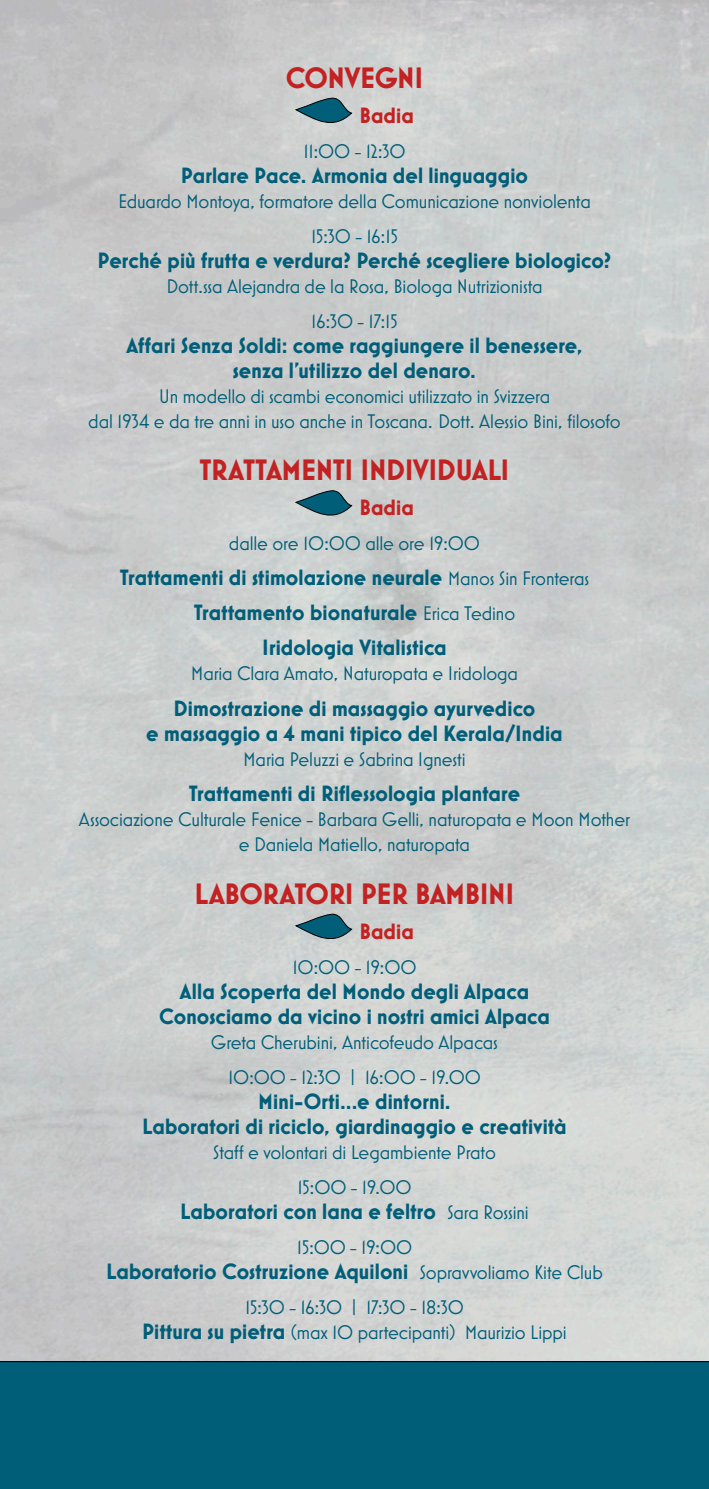
<style>
.page{position:relative;width:709px;height:1489px;background:#fff}
.page>*{position:absolute;margin:0;border:0;box-sizing:border-box;transform-origin:0 0}
.t1{font:700 30px "Mostra Nuova";letter-spacing:-.015em;color:#c32222}
.t2{font:700 22.5px/25px "Mostra Nuova";letter-spacing:.005em;color:#005e79;text-align:center}
.t3{font:700 22.5px "Mostra Nuova";letter-spacing:.005em;color:#c32222}
.t4{font:20px/35px "Mostra Nuova";letter-spacing:-.01em;color:#005e79;text-align:center}
.s1{font-weight:400;font-size:20px}
.s2{font-weight:700;font-size:22.5px}
</style>
<div class="page">
<div style="left:0;top:1361px;width:709px;height:127px;background:#005e79"></div>
<hr style="left:0;top:1360px;width:709px;height:1px;background:#000">
<svg style="left:294px;top:97px;width:58px;height:34px;background:#7398a2"></svg>
<svg style="left:294px;top:489px;width:58px;height:34px;background:#7298a2"></svg>
<svg style="left:294px;top:912px;width:58px;height:34px;background:#7297a1"></svg>
<h1 class="t1" style="left:286px;top:60px;width:139px">CONVEGNI</h1>
<p class="t3" style="left:359px;top:102px;width:56px">Badia</p>
<p class="t4" style="left:303px;top:133px;width:104px">11:00 - 12:30</p>
<p class="t2" style="left:181px;top:163px;width:348px">Parlare Pace. Armonia del linguaggio</p>
<p class="t4" style="left:118px;top:183px;width:474px">Eduardo Montoya, formatore della Comunicazione nonviolenta<br>15:30 - 16:15</p>
<p class="t2" style="left:97px;top:248px;width:515px">Perché più frutta e verdura? Perché scegliere biologico?</p>
<p class="t4" style="left:166px;top:268px;width:378px">Dott.ssa Alejandra de la Rosa, Biologa Nutrizionista<br>16:30 - 17:15</p>
<p class="t2" style="left:126px;top:333px;width:457px">Affari Senza Soldi: come raggiungere il benessere, senza l'utilizzo del denaro.</p>
<p class="t4" style="left:88px;top:383px;width:534px;line-height:25px">Un modello di scambi economici utilizzato in Svizzera<br>dal 1934 e da tre anni in uso anche in Toscana. Dott. Alessio Bini, filosofo</p>
<h1 class="t1" style="left:200px;top:452px;width:311px">TRATTAMENTI INDIVIDUALI</h1>
<p class="t3" style="left:359px;top:494px;width:56px">Badia</p>
<p class="t4" style="left:229px;top:526px;width:252px">dalle ore 10:00 alle ore 19:00</p>
<p class="t2" style="left:120px;top:560px;width:471px;line-height:35px">Trattamenti di stimolazione neurale <span class="s1">Manos Sin Fronteras<br></span>Trattamento bionaturale <span class="s1">Erica Tedino<br></span>Iridologia Vitalistica</p>
<p class="t4" style="left:191px;top:656px;width:329px">Maria Clara Amato, Naturopata e Iridologa</p>
<p class="t2" style="left:146px;top:695px;width:418px">Dimostrazione di massaggio ayurvedico<br>e massaggio a 4 mani tipico del Kerala/India</p>
<p class="t4" style="left:243px;top:741px;width:224px">Maria Peluzzi e Sabrina Ignesti</p>
<p class="t2" style="left:189px;top:780px;width:333px">Trattamenti di Riflessologia plantare</p>
<p class="t4" style="left:79px;top:806px;width:552px;line-height:25px">Associazione Culturale Fenice - Barbara Gelli, naturopata e Moon Mother e Daniela Matiello, naturopata</p>
<h1 class="t1" style="left:195px;top:876px;width:321px">LABORATORI PER BAMBINI</h1>
<p class="t3" style="left:359px;top:918px;width:56px">Badia</p>
<p class="t4" style="left:292px;top:949px;width:126px">10:00 - 19:00</p>
<p class="t2" style="left:159px;top:978px;width:392px">Alla Scoperta del Mondo degli Alpaca<br>Conosciamo da vicino i nostri amici Alpaca</p>
<p class="t4" style="left:211px;top:1024px;width:288px">Greta Cherubini, Anticofeudo Alpacas<br>10:00 - 12:30 | 16:00 - 19.00</p>
<p class="t2" style="left:142px;top:1088px;width:426px">Mini-Orti...e dintorni.<br>Laboratori di riciclo, giardinaggio e creatività</p>
<p class="t4" style="left:213px;top:1134px;width:284px">Staff e volontari di Legambiente Prato<br>15:00 - 19.00</p>
<p class="t2" style="left:180px;top:1198px;width:350px">Laboratori con lana e feltro <span class="s1">Sara Rossini</span></p>
<p class="t4" style="left:297px;top:1229px;width:117px">15:00 - 19:00</p>
<p class="t2" style="left:106px;top:1258px;width:498px">Laboratorio Costruzione Aquiloni <span class="s1">Sopravvoliamo Kite Club</span></p>
<p class="t4" style="left:142px;top:1294px;width:426px;line-height:25px">15:30 - 16:30 | 17:30 - 18:30<br><span class="s2">Pittura su pietra</span> (max 10 partecipanti) Maurizio Lippi</p>
</div>
